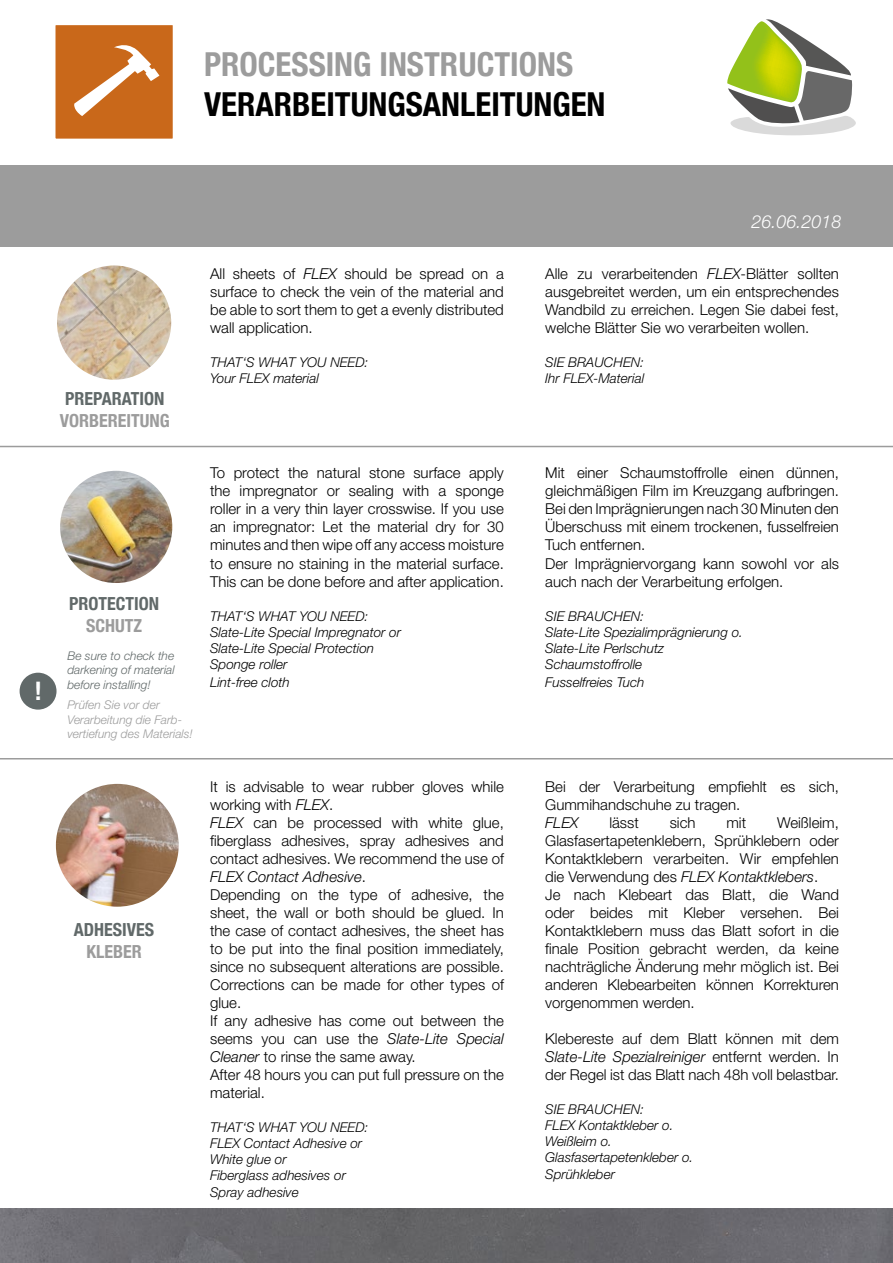
<style>
.page{position:relative;width:893px;height:1263px;background:#fff}
.page>*{position:absolute;margin:0;border:0;box-sizing:border-box;transform-origin:0 0}
.t1{font:700 condensed 33px "Helvetica Neue";color:#000}
.t2{font:700 condensed 33px "Helvetica Neue";color:#9c9c9c}
.t3{font:700 condensed 25.5px "Helvetica Neue";color:#fff}
.t4{font:700 condensed 18px "Helvetica Neue";color:#616969}
.t5{font:700 condensed 18px "Helvetica Neue";color:#9c9c9c}
.t6{font:italic 300 18px "Helvetica Neue LT Std";color:#fff}
.t7{font:300 15px/18px "Helvetica Neue LT Std";color:#000;text-align:justify}
.t8{font:italic 300 15px "Helvetica Neue LT Std";color:#000}
.t9{font:italic 300 13.5px/16.2px "Helvetica Neue LT Std";color:#000}
.t10{font:italic 300 12px/14.4px "Helvetica Neue LT Std";color:#9c9c9c}
.t11{font:italic 300 12px/14.4px "Helvetica Neue LT Std";color:#616969;text-align:justify}
.s1{font-style:italic}
</style>
<div class="page">
<svg style="left:66px;top:27px;width:105px;height:110px;background:#cf7934"></svg>
<div style="left:55px;top:24px;width:11px;height:115px;background:#c9681a"></div>
<div style="left:54px;top:24px;width:120px;height:116px;border:2px solid #fff"></div>
<div style="left:0;top:165px;width:893px;height:82px;background:#9c9c9c"></div>
<img style="left:0;top:1209px;width:893px;height:54px">
<img style="left:56px;top:264px;width:117px;height:117px;border-radius:59px">
<div style="left:54px;top:262px;width:120px;height:121px;border:3px solid #fff;border-radius:50%"></div>
<hr style="left:0;top:446px;width:893px;height:1px;background:#9c9c9c">
<img style="left:59px;top:469px;width:115px;height:115px;border-radius:58px">
<div style="left:57px;top:468px;width:118px;height:118px;border:3px solid #fff;border-radius:50%"></div>
<img style="left:54px;top:782px;width:126px;height:126px;border-radius:63px">
<div style="left:53px;top:781px;width:129px;height:129px;border:3px solid #fff;border-radius:50%"></div>
<hr style="left:0;top:758px;width:893px;height:1px;background:#9c9c9c">
<div style="left:20px;top:673px;width:36px;height:36px;background:#616969;border-radius:50%"></div>
<div style="left:20px;top:673px;width:37px;height:37px;border:2px solid #616969;border-radius:50%"></div>
<svg style="left:727px;top:19px;width:129px;height:116px"></svg>
<h1 class="t2" style="left:204px;top:45px;width:371px">PROCESSING INSTRUCTIONS</h1>
<h1 class="t1" style="left:204px;top:84px;width:403px">VERARBEITUNGSANLEITUNGEN</h1>
<h2 class="t3" style="left:34px;top:675px;width:9px">!</h2>
<p class="t4" style="left:65px;top:388px;width:101px">PREPARATION</p>
<p class="t5" style="left:60px;top:410px;width:111px">VORBEREITUNG</p>
<p class="t4" style="left:69px;top:593px;width:91px">PROTECTION</p>
<p class="t5" style="left:86px;top:614px;width:57px">SCHUTZ</p>
<p class="t11" style="left:67px;top:648px;width:109px">Be sure to check the darkening of material before installing!</p>
<p class="t10" style="left:67px;top:697px;width:127px">Prüfen Sie vor der<br>Verarbeitung die Farb&shy;vertiefung des Materials!</p>
<p class="t4" style="left:74px;top:919px;width:82px">ADHESIVES</p>
<p class="t5" style="left:86px;top:940px;width:57px">KLEBER</p>
<p class="t7" style="left:210px;top:264px;width:295px">All sheets of <span class="s1">FLEX</span> should be spread on a surface to check the vein of the material and be able to sort them to get a evenly distributed wall application.</p>
<p class="t9" style="left:210px;top:354px;width:160px">THAT‘S WHAT YOU NEED:<br>Your FLEX material</p>
<p class="t7" style="left:210px;top:464px;width:295px">To protect the natural stone surface apply the impregnator or sealing with a sponge roller in a very thin layer crosswise. If you use an impregnator: Let the material dry for 30 minutes and then wipe off any access moisture to ensure no staining in the material surface.<br>This can be done before and after application.</p>
<p class="t9" style="left:210px;top:608px;width:192px">THAT‘S WHAT YOU NEED:<br>Slate-Lite Special Impregnator or<br>Slate-Lite Special Protection<br>Sponge roller</p>
<p class="t9" style="left:210px;top:674px;width:81px">Lint-free cloth</p>
<p class="t7" style="left:210px;top:777px;width:295px;text-align:left">It is advisable to wear rubber gloves while working with <span class="s1">FLEX</span>.<br><span class="s1">FLEX</span> can be processed with white glue, fiberglass adhesives, spray adhesives and contact adhesives. We recommend the use of <span class="s1">FLEX Contact Adhesive</span>.<br>Depending on the type of adhesive, the sheet, the wall or both should be glued. In the case of contact adhesives, the sheet has to be put into the final position immediately, since no subsequent alterations are possible.<br>Corrections can be made for other types of glue.<br>If any adhesive has come out between the seems you can use the <span class="s1">Slate-Lite Special Cleaner</span> to rinse the same away.<br>After 48 hours you can put full pressure on the material.</p>
<p class="t9" style="left:210px;top:1119px;width:160px">THAT‘S WHAT YOU NEED:<br>FLEX Contact Adhesive or<br>White glue or<br>Fiberglass adhesives or<br>Spray adhesive</p>
<p class="t6" style="left:751px;top:210px;width:92px">26.06.2018</p>
<p class="t7" style="left:545px;top:264px;width:295px">Alle zu verarbeitenden <span class="s1">FLEX</span>-Blätter sollten ausgebreitet werden, um ein entsprechendes Wandbild zu erreichen. Legen Sie dabei fest, welche Blätter Sie wo verarbeiten wollen.</p>
<p class="t9" style="left:545px;top:354px;width:101px">SIE BRAUCHEN:<br>Ihr FLEX-Material</p>
<p class="t7" style="left:545px;top:464px;width:295px;text-align:left">Mit einer Schaumstoffrolle einen dünnen, gleichmäßigen Film im Kreuzgang aufbringen.<br>Bei den Imprägnierungen nach 30 Minuten den Überschuss mit einem trockenen, fusselfreien Tuch entfernen.<br>Der Imprägniervorgang kann sowohl vor als auch nach der Verarbeitung erfolgen.</p>
<p class="t9" style="left:545px;top:608px;width:199px">SIE BRAUCHEN:<br>Slate-Lite Spezialimprägnierung o.<br>Slate-Lite Perlschutz<br>Schaumstoffrolle</p>
<p class="t9" style="left:545px;top:674px;width:101px">Fusselfreies Tuch</p>
<p class="t7" style="left:545px;top:777px;width:295px">Bei der Verarbeitung empfiehlt es sich,<br>Gummihandschuhe zu tragen.</p>
<p class="t8" style="left:545px;top:813px;width:35px">FLEX</p>
<p class="t7" style="left:609px;top:813px;width:31px">lässt</p>
<p class="t7" style="left:670px;top:813px;width:27px">sich</p>
<p class="t7" style="left:726px;top:813px;width:21px">mit</p>
<p class="t7" style="left:545px;top:813px;width:295px;text-align:left;text-indent:232px">Weißleim, Glasfasertapetenklebern, Sprühklebern oder Kontaktklebern verarbeiten. Wir empfehlen die Verwendung des <span class="s1">FLEX Kontaktklebers</span>.<br>Je nach Klebeart das Blatt, die Wand oder beides mit Kleber versehen. Bei Kontaktklebern muss das Blatt sofort in die finale Position gebracht werden, da keine nachträgliche Änderung mehr möglich ist. Bei anderen Klebearbeiten können Korrekturen vorgenommen werden.</p>
<p class="t7" style="left:545px;top:1029px;width:295px">Klebereste auf dem Blatt können mit dem <span class="s1">Slate-Lite Spezialreiniger</span> entfernt werden. In der Regel ist das Blatt nach 48h voll belastbar.</p>
<p class="t9" style="left:545px;top:1101px;width:150px">SIE BRAUCHEN:<br>FLEX Kontaktkleber o.<br>Weißleim o.<br>Glasfasertapetenkleber o.<br>Sprühkleber</p>
</div>
